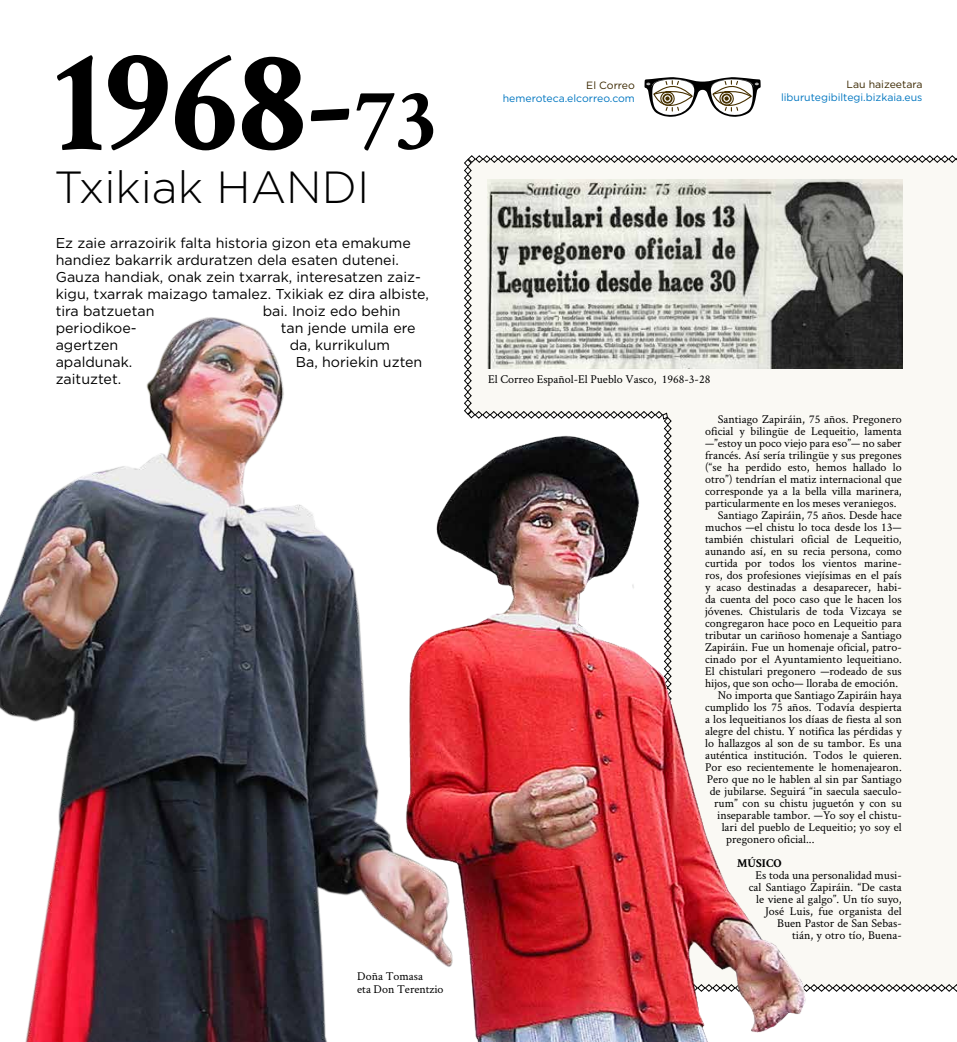
<style>
.page{position:relative;width:957px;height:1042px;background:#fff}
.page>*{position:absolute;margin:0;border:0;box-sizing:border-box;transform-origin:0 0}
.t1{font:700 150px "Crimson Text";color:#000}
.t2{font:300 45px "Gotham";color:#000}
.t3{font:14.25px/17.1px "Gotham";color:#000}
.t4{font:12px/12px "Crimson Text";color:#000;text-align:right}
.t5{font:700 12px "Crimson Text";color:#000}
.t6{font:10.5px "Gotham";color:#0076c0}
.t7{font:10.5px "Gotham";color:#3b2800}
.s1{font-size:90px}
</style>
<div class="page">
<div style="left:464px;top:155px;width:493px;height:837px;background:#faf9f4"></div>
<img style="left:487px;top:179px;width:416px;height:190px">
<img style="left:0;top:275px;width:861px;height:767px">
<svg style="left:644px;top:77px;width:116px;height:40px"></svg>
<h1 class="t1" style="left:54px;top:10px;width:383px">1968-<span class="s1">73</span></h1>
<h2 class="t2" style="left:54px;top:159px;width:317px">Txikiak HANDI</h2>
<p class="t3" style="left:56px;top:234px;width:375px">Ez zaie arrazoirik falta historia gizon eta emakume handiez bakarrik arduratzen dela esaten dutenei.<br>Gauza handiak, onak zein txarrak, interesatzen zaiz&shy;kigu, txarrak maizago tamalez. Txikiak ez dira albiste, tira batzuetan</p>
<p class="t3" style="left:263px;top:302px;width:139px">bai. Inoiz edo behin</p>
<p class="t3" style="left:56px;top:319px;width:83px">periodikoe-</p>
<p class="t3" style="left:281px;top:319px;width:136px">tan jende umila ere</p>
<p class="t3" style="left:56px;top:336px;width:64px">agertzen</p>
<p class="t3" style="left:290px;top:336px;width:102px">da, kurrikulum</p>
<p class="t3" style="left:56px;top:353px;width:78px">apaldunak.</p>
<p class="t3" style="left:296px;top:353px;width:128px">Ba, horiekin uzten</p>
<p class="t3" style="left:56px;top:370px;width:67px">zaituztet.</p>
<p class="t4" style="left:357px;top:968px;width:88px;line-height:13.5px;text-align:left">Doña Tomasa<br>eta Don Terentzio</p>
<p class="t7" style="left:586px;top:79px;width:50px">El Correo</p>
<p class="t6" style="left:503px;top:91px;width:134px">hemeroteca.elcorreo.com</p>
<p class="t7" style="left:846px;top:78px;width:78px">Lau haizeetara</p>
<p class="t6" style="left:781px;top:90px;width:143px">liburutegibiltegi.bizkaia.eus</p>
<p class="t4" style="left:488px;top:372px;width:224px">El Correo Español-El Pueblo Vasco, 1968-3-28</p>
<p class="t4" style="left:718px;top:413px;width:185px">Santiago Zapiráin, 75 años. Pregonero</p>
<p class="t4" style="left:705px;top:425px;width:198px">oficial y bilingüe de Lequeitio, lamenta</p>
<p class="t4" style="left:705px;top:437px;width:198px">—”estoy un poco viejo para eso”— no saber</p>
<p class="t4" style="left:705px;top:449px;width:198px">francés. Así sería trilingüe y sus pregones</p>
<p class="t4" style="left:705px;top:461px;width:198px">(“se ha perdido esto, hemos hallado lo</p>
<p class="t4" style="left:705px;top:473px;width:198px">otro”) tendrían el matiz internacional que</p>
<p class="t4" style="left:705px;top:485px;width:198px">corresponde ya a la bella villa marinera,</p>
<p class="t4" style="left:705px;top:497px;width:193px">particularmente en los meses veraniegos.</p>
<p class="t4" style="left:718px;top:509px;width:185px">Santiago Zapiráin, 75 años. Desde hace</p>
<p class="t4" style="left:705px;top:521px;width:198px">muchos —el chistu lo toca desde los 13—</p>
<p class="t4" style="left:705px;top:533px;width:198px">también chistulari oficial de Lequeitio,</p>
<p class="t4" style="left:705px;top:545px;width:198px">aunando así, en su recia persona, como</p>
<p class="t4" style="left:705px;top:557px;width:198px">curtida por todos los vientos marine-</p>
<p class="t4" style="left:705px;top:569px;width:198px">ros, dos profesiones viejísimas en el país</p>
<p class="t4" style="left:705px;top:581px;width:198px">y acaso destinadas a desaparecer, habi-</p>
<p class="t4" style="left:705px;top:593px;width:198px">da cuenta del poco caso que le hacen los</p>
<p class="t4" style="left:705px;top:605px;width:198px">jóvenes. Chistularis de toda Vizcaya se</p>
<p class="t4" style="left:705px;top:617px;width:198px">congregaron hace poco en Lequeitio para</p>
<p class="t4" style="left:705px;top:629px;width:198px">tributar un cariñoso homenaje a Santiago</p>
<p class="t4" style="left:705px;top:641px;width:198px">Zapiráin. Fue un homenaje oficial, patro-</p>
<p class="t4" style="left:705px;top:653px;width:198px">cinado por el Ayuntamiento lequeitiano.</p>
<p class="t4" style="left:705px;top:665px;width:198px">El chistulari pregonero —rodeado de sus</p>
<p class="t4" style="left:705px;top:677px;width:194px">hijos, que son ocho— lloraba de emoción.</p>
<p class="t4" style="left:718px;top:689px;width:185px">No importa que Santiago Zapiráin haya</p>
<p class="t4" style="left:705px;top:701px;width:198px">cumplido los 75 años. Todavía despierta</p>
<p class="t4" style="left:705px;top:713px;width:198px">a los lequeitianos los díaas de fiesta al son</p>
<p class="t4" style="left:705px;top:725px;width:198px">alegre del chistu. Y notifica las pérdidas y</p>
<p class="t4" style="left:705px;top:737px;width:198px">lo hallazgos al son de su tambor. Es una</p>
<p class="t4" style="left:705px;top:749px;width:198px">auténtica institución. Todos le quieren.</p>
<p class="t4" style="left:705px;top:761px;width:198px">Por eso recientemente le homenajearon.</p>
<p class="t4" style="left:706px;top:773px;width:197px">Pero que no le hablen al sin par Santiago</p>
<p class="t4" style="left:709px;top:785px;width:193px">de jubilarse. Seguirá “in saecula saeculo-</p>
<p class="t4" style="left:714px;top:797px;width:189px">rum” con su chistu juguetón y con su</p>
<p class="t4" style="left:717px;top:809px;width:186px">inseparable tambor. —Yo soy el chistu-</p>
<p class="t4" style="left:721px;top:821px;width:181px">lari del pueblo de Lequeitio; yo soy el</p>
<p class="t4" style="left:726px;top:833px;width:90px">pregonero oficial...</p>
<p class="t5" style="left:736px;top:856px;width:46px">MÚSICO</p>
<p class="t4" style="left:748px;top:869px;width:155px">Es toda una personalidad musi&shy;cal Santiago Zapiráin. “De casta le viene al galgo”. Un tío suyo,<br>José Luis, fue organista del<br>Buen Pastor de San Sebas-<br>tián, y otro tío, Buena-</p>
</div>
